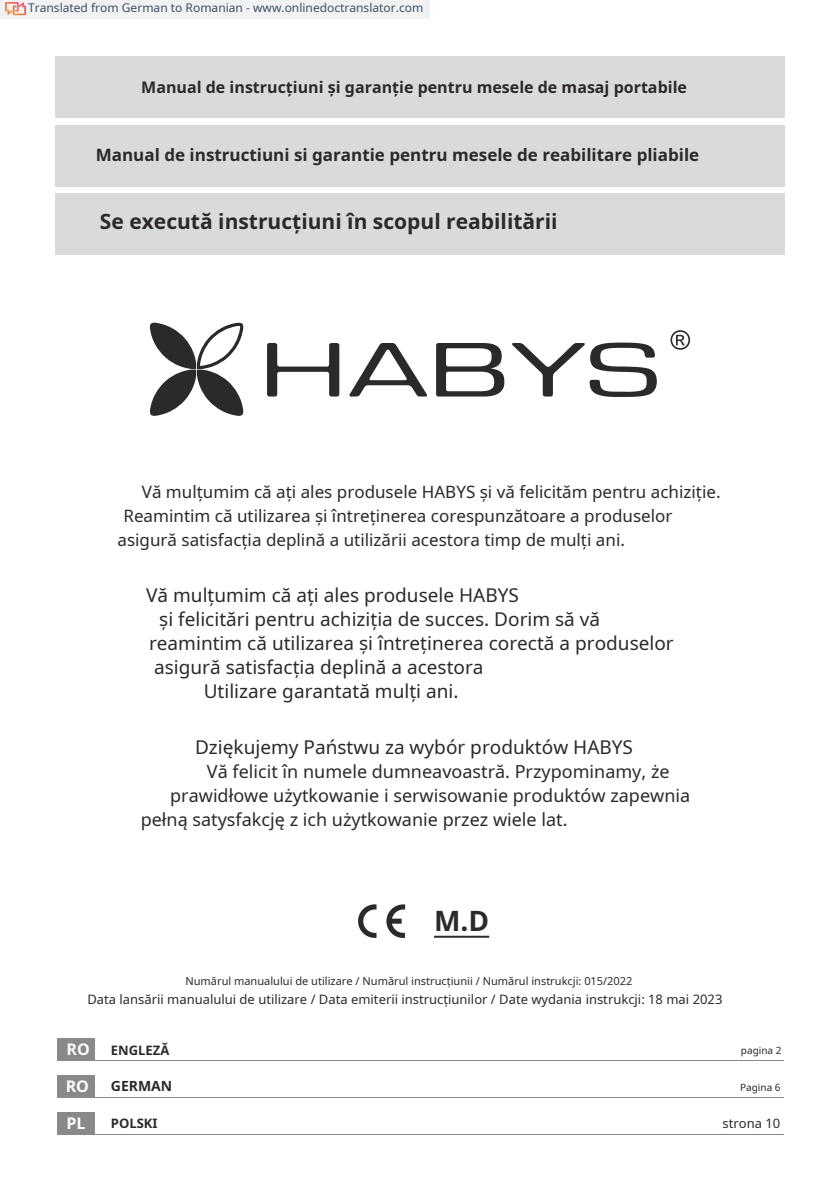
<style>
.page{position:relative;width:840px;height:1191px;background:#fff}
.page>*{position:absolute;margin:0;border:0;box-sizing:border-box;transform-origin:0 0}
.t1{font:700 28px "Noto Sans";color:#2b2a29}
.t2{font:700 21px "Noto Sans";color:#2b2a29}
.t3{font:19px "Noto Sans";color:#2b2a29}
.t4{font:18px "Noto Sans";color:#2b2a29}
.t5{font:17px "Noto Sans";color:#2b2a29}
.t6{font:700 17px "Noto Sans";color:#2b2a29}
.t7{font:700 16px "Noto Sans";color:#2b2a29}
.t8{font:700 16px "Noto Sans";color:#fefefe}
.t9{font:700 14px "Noto Sans";color:#2b2a29}
.t10{font:13px "Noto Sans";color:#2b2a29}
.t11{font:700 13px "Noto Sans";color:#2b2a29}
.t12{font:12px "Noto Sans";color:rgb(15 43 70/.8)}
.t13{font:11px "Noto Sans";color:#2b2a29}
.t14{font:10px "Noto Sans";color:#2b2a29}
</style>
<div class="page">
<svg style="left:150px;top:322px;width:539px;height:94px"></svg>
<svg style="left:386px;top:904px;width:19px;height:34px"></svg>
<svg style="left:358px;top:904px;width:18px;height:34px"></svg>
<div style="left:57px;top:1038px;width:38px;height:22px;background:#898989"></div>
<hr style="left:57px;top:1060px;width:725px;height:1px;background:#898989">
<div style="left:57px;top:1075px;width:38px;height:22px;background:#898989"></div>
<hr style="left:57px;top:1097px;width:725px;height:1px;background:#898989">
<div style="left:57px;top:1112px;width:38px;height:22px;background:#898989"></div>
<hr style="left:57px;top:1133px;width:725px;height:1px;background:#898989">
<div style="left:55px;top:125px;width:729px;height:61px;background:#d9dada"></div>
<div style="left:55px;top:57px;width:729px;height:61px;background:#d9dada"></div>
<div style="left:55px;top:193px;width:729px;height:61px;background:#d9dada"></div>
<hr style="left:434px;top:935px;width:55px;height:2px;background:#2b2a29">
<div style="left:0;top:0;width:429px;height:18px;background:#f2f2f2"></div>
<img style="left:5px;top:2px;width:20px;height:17px">
<p class="t12" style="left:28px;top:-1px;width:396px">Translated from German to Romanian - www.onlinedoctranslator.com</p>
<p class="t7" style="left:141px;top:76px;width:547px">Manual de instrucțiuni și garanție pentru mesele de masaj portabile</p>
<p class="t6" style="left:96px;top:143px;width:604px">Manual de instructiuni si garantie pentru mesele de reabilitare pliabile</p>
<p class="t2" style="left:100px;top:207px;width:459px">Se execută instrucțiuni în scopul reabilitării</p>
<p class="t5" style="left:142px;top:480px;width:580px">Vă mulțumim că ați ales produsele HABYS și vă felicităm pentru achiziție.</p>
<p class="t5" style="left:123px;top:504px;width:550px">Reamintim că utilizarea și întreținerea corespunzătoare a produselor</p>
<p class="t5" style="left:117px;top:527px;width:508px">asigură satisfacția deplină a utilizării acestora timp de mulți ani.</p>
<p class="t3" style="left:146px;top:582px;width:374px">Vă mulțumim că ați ales produsele HABYS</p>
<p class="t3" style="left:159px;top:606px;width:442px">și felicitări pentru achiziția de succes. Dorim să vă</p>
<p class="t3" style="left:149px;top:629px;width:526px">reamintim că utilizarea și întreținerea corectă a produselor</p>
<p class="t3" style="left:154px;top:653px;width:331px">asigură satisfacția deplină a acestora</p>
<p class="t3" style="left:203px;top:677px;width:256px">Utilizare garantată mulți ani.</p>
<p class="t3" style="left:195px;top:734px;width:439px">Dziękujemy Państwu za wybór produktów HABYS</p>
<p class="t4" style="left:207px;top:759px;width:464px">Vă felicit în numele dumneavoastră. Przypominamy, że</p>
<p class="t4" style="left:170px;top:783px;width:521px">prawidłowe użytkowanie i serwisowanie produktów zapewnia</p>
<p class="t4" style="left:141px;top:806px;width:428px">pełną satysfakcję z ich użytkowanie przez wiele lat.</p>
<h1 class="t1" style="left:434px;top:901px;width:57px">M.D</h1>
<p class="t13" style="left:185px;top:973px;width:448px">Numărul manualului de utilizare / Numărul instrucțiunii / Numărul instrukcji: 015/2022</p>
<p class="t10" style="left:87px;top:990px;width:636px">Data lansării manualului de utilizare / Data emiterii instrucțiunilor / Date wydania instrukcji: 18 mai 2023</p>
<p class="t8" style="left:66px;top:1038px;width:25px">RO</p>
<p class="t11" style="left:111px;top:1040px;width:60px">ENGLEZĂ</p>
<p class="t14" style="left:740px;top:1043px;width:42px">pagina 2</p>
<p class="t8" style="left:66px;top:1074px;width:25px">RO</p>
<p class="t9" style="left:111px;top:1076px;width:63px">GERMAN</p>
<p class="t14" style="left:739px;top:1080px;width:42px">Pagina 6</p>
<p class="t8" style="left:66px;top:1111px;width:21px">PL</p>
<p class="t11" style="left:111px;top:1114px;width:48px">POLSKI</p>
<p class="t10" style="left:722px;top:1114px;width:59px">strona 10</p>
</div>
